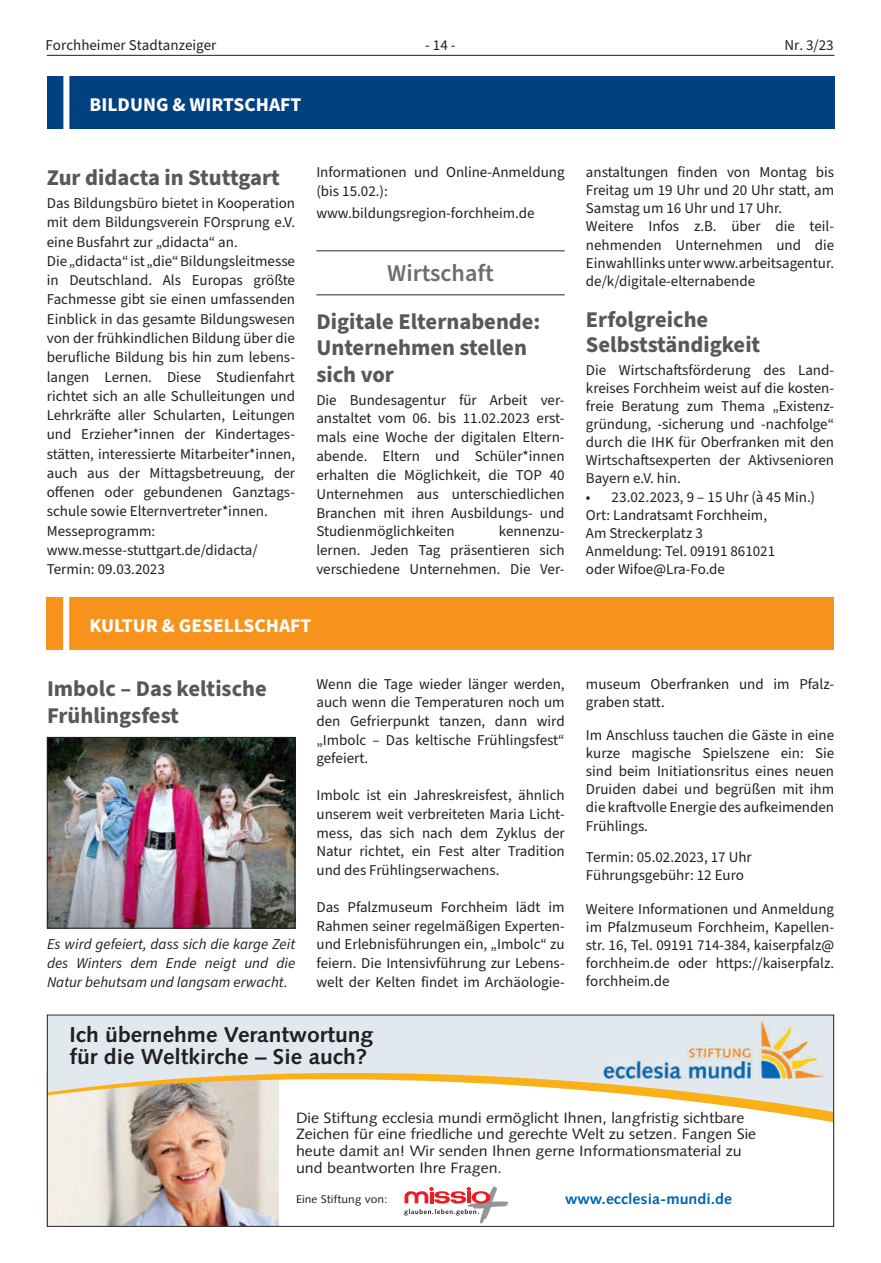
<style>
.page{position:relative;width:881px;height:1263px;background:#fff}
.page>*{position:absolute;margin:0;border:0;box-sizing:border-box;transform-origin:0 0}
.t1{font:600 24px "Source Sans Pro";color:#6c6d70}
.t2{font:700 22.5px/26.2px "Source Sans Pro";color:#57585a}
.t3{font:700 21.6px/22.5px "Syntax";color:#231f20;scale:1.07 1}
.t4{font:700 19.5px "Source Sans Pro";color:#fff}
.t5{font:15px/18.1px "Source Sans Pro";color:#231f20;text-align:justify}
.t6{font:15px/16.8px "Syntax";color:#231f20;scale:1.07 1}
.t7{font:italic 15px/18.6px "Source Sans Pro";color:#231f20;text-align:justify}
.t8{font:700 15px "Syntax";color:#0166b3;scale:1.07 1}
.t9{font:11.25px "Syntax";color:#231f20;scale:1.07 1}
.t10{font:2.1px "Myriad";color:#231f20;scale:1.07 1}
</style>
<div class="page">
<hr style="left:47px;top:55px;width:787px;height:1px;background:#231f20">
<hr style="left:316px;top:250px;width:248px;height:1px;background:#6c6d70">
<hr style="left:316px;top:294px;width:248px;height:1px;background:#6c6d70">
<div style="left:47px;top:76px;width:787px;height:52px;background:#014081"></div>
<div style="left:63px;top:75px;width:6px;height:54px;background:#fff"></div>
<div style="left:47px;top:597px;width:786px;height:53px;background:#f7931d"></div>
<div style="left:63px;top:597px;width:6px;height:54px;background:#fff"></div>
<img style="left:49px;top:739px;width:244px;height:187px">
<div style="left:47px;top:737px;width:248px;height:191px;border:1px solid #231f20"></div>
<img style="left:49px;top:1122px;width:230px;height:103px">
<svg style="left:404px;top:1186px;width:104px;height:37px"></svg>
<div style="left:49px;top:1016px;width:782px;height:51px;background:#e1e9ee"></div>
<img style="left:603px;top:1021px;width:221px;height:46px">
<svg style="left:49px;top:1067px;width:782px;height:55px"></svg>
<div style="left:47px;top:1014px;width:786px;height:213px;border:1px solid #231f20"></div>
<p class="t5" style="left:45px;top:37px;width:172px">Forchheimer Stadtanzeiger</p>
<p class="t5" style="left:425px;top:37px;width:32px">- 14 -</p>
<p class="t5" style="left:784px;top:37px;width:51px">Nr. 3/23</p>
<h3 class="t4" style="left:90px;top:91px;width:213px">BILDUNG &amp; WIRTSCHAFT</h3>
<h2 class="t2" style="left:47px;top:165px;width:235px">Zur didacta in Stuttgart</h2>
<p class="t5" style="left:47px;top:194px;width:250px;line-height:19.2px;text-align:left">Das Bildungsbüro bietet in Kooperation mit dem Bildungsverein FOrsprung e.V. eine Busfahrt zur „didacta“ an.<br>Die „didacta“ ist „die“ Bildungsleitmesse in Deutschland. Als Europas größte Fachmesse gibt sie einen umfassenden Einblick in das gesamte Bildungswesen von der frühkindlichen Bildung über die berufliche Bildung bis hin zum lebens&shy;langen Lernen. Diese Studienfahrt richtet sich an alle Schulleitungen und Lehrkräfte aller Schularten, Leitungen und Erzieher*innen der Kindertages&shy;stätten, interessierte Mitarbeiter*innen, auch aus der Mittagsbetreuung, der offenen oder gebundenen Ganztags&shy;schule sowie Elternvertreter*innen.<br>Messeprogramm: www.messe-stuttgart.de/didacta/ Termin: 09.03.2023</p>
<p class="t5" style="left:316px;top:163px;width:250px;line-height:18.8px">Informationen und Online-Anmeldung (bis 15.02.):</p>
<p class="t5" style="left:316px;top:204px;width:219px">www.bildungsregion-forchheim.de</p>
<h1 class="t1" style="left:387px;top:257px;width:108px">Wirtschaft</h1>
<h2 class="t2" style="left:316px;top:309px;width:225px">Digitale Elternabende:<br>Unternehmen stellen sich vor</h2>
<p class="t5" style="left:316px;top:391px;width:250px;line-height:18.9px">Die Bundesagentur für Arbeit ver&shy;anstaltet vom 06. bis 11.02.2023 erst&shy;mals eine Woche der digitalen Eltern&shy;abende. Eltern und Schüler*innen erhalten die Möglichkeit, die TOP 40<br>Unternehmen aus unterschiedlichen Branchen mit ihren Ausbildungs- und Studienmöglichkeiten</p>
<p class="t5" style="left:316px;top:522px;width:250px;line-height:18.9px;text-indent:182px">kennenzu&shy;lernen. Jeden Tag präsentieren sich verschiedene Unternehmen. Die Ver-</p>
<h3 class="t4" style="left:89px;top:612px;width:223px">KULTUR &amp; GESELLSCHAFT</h3>
<h2 class="t2" style="left:47px;top:676px;width:221px">Imbolc – Das keltische<br>Frühlingsfest</h2>
<p class="t7" style="left:47px;top:935px;width:249px">Es wird gefeiert, dass sich die karge Zeit des Winters dem Ende neigt und die Natur behutsam und langsam erwacht.</p>
<p class="t5" style="left:316px;top:675px;width:249px;line-height:18.6px">Wenn die Tage wieder länger werden, auch wenn die Temperaturen noch um den Gefrierpunkt tanzen, dann wird „Imbolc – Das keltische Frühlingsfest“ gefeiert.</p>
<p class="t5" style="left:316px;top:786px;width:249px;line-height:18.6px">Imbolc ist ein Jahreskreisfest, ähnlich unserem weit verbreiteten Maria Licht&shy;mess, das sich nach dem Zyklus der Natur richtet, ein Fest alter Tradition und des Frühlingserwachens.</p>
<p class="t5" style="left:316px;top:898px;width:249px;line-height:18.6px">Das Pfalzmuseum Forchheim lädt im Rahmen seiner regelmäßigen Experten&shy;und Erlebnisführungen ein, „Imbolc“ zu feiern. Die Intensivführung zur Lebens&shy;welt der Kelten findet im Archäologie-</p>
<h3 class="t3" style="left:69px;top:1023px;width:285px">Ich übernehme Verantwortung für die Weltkirche – Sie auch?</h3>
<p class="t5" style="left:585px;top:163px;width:250px;text-align:left">anstaltungen finden von Montag bis Freitag um 19 Uhr und 20 Uhr statt, am Samstag um 16 Uhr und 17 Uhr.<br>Weitere Infos z.B. über die teil&shy;nehmenden Unternehmen und die Einwahllinks unter www.arbeitsagentur. de/k/digitale-elternabende</p>
<h2 class="t2" style="left:585px;top:307px;width:176px;line-height:25.7px">Erfolgreiche<br>Selbstständigkeit</h2>
<p class="t5" style="left:585px;top:361px;width:250px">Die Wirtschaftsförderung des Land&shy;kreises Forchheim weist auf die kosten&shy;freie Beratung zum Thema „Existenz&shy;gründung, -sicherung und -nachfolge“ durch die IHK für Oberfranken mit den Wirtschaftsexperten der Aktivsenioren Bayern e.V. hin.</p>
<p class="t5" style="left:585px;top:488px;width:231px;text-align:left">• 23.02.2023, 9 – 15 Uhr (à 45 Min.)<br>Ort: Landratsamt Forchheim,<br>Am Streckerplatz 3<br>Anmeldung: Tel. 09191 861021<br>oder Wifoe@Lra-Fo.de</p>
<p class="t5" style="left:585px;top:675px;width:249px">museum Oberfranken und im Pfalz&shy;graben statt.</p>
<p class="t5" style="left:585px;top:726px;width:249px">Im Anschluss tauchen die Gäste in eine kurze magische Spielszene ein: Sie sind beim Initiationsritus eines neuen Druiden dabei und begrüßen mit ihm die kraftvolle Energie des aufkeimenden Frühlings.</p>
<p class="t5" style="left:585px;top:849px;width:167px">Termin: 05.02.2023, 17 Uhr<br>Führungsgebühr: 12 Euro</p>
<p class="t5" style="left:585px;top:900px;width:249px">Weitere Informationen und Anmeldung im Pfalzmuseum Forchheim, Kapellen&shy;str. 16, Tel. 09191 714-384, kaiserpfalz@ forchheim.de oder https://kaiserpfalz. forchheim.de</p>
<p class="t6" style="left:296px;top:1109px;width:431px">Die Stiftung ecclesia mundi ermöglicht Ihnen, langfristig sichtbare Zeichen für eine friedliche und gerechte Welt zu setzen. Fangen Sie heute damit an! Wir senden Ihnen gerne Informationsmaterial zu und beantworten Ihre Fragen.</p>
<p class="t8" style="left:565px;top:1190px;width:157px">www.ecclesia-mundi.de</p>
<p class="t10" style="left:400px;top:1171px;width:27px">Missio: 4c (100% m/100% y)</p>
<p class="t9" style="left:296px;top:1193px;width:87px">Eine Stiftung von:</p>
</div>
